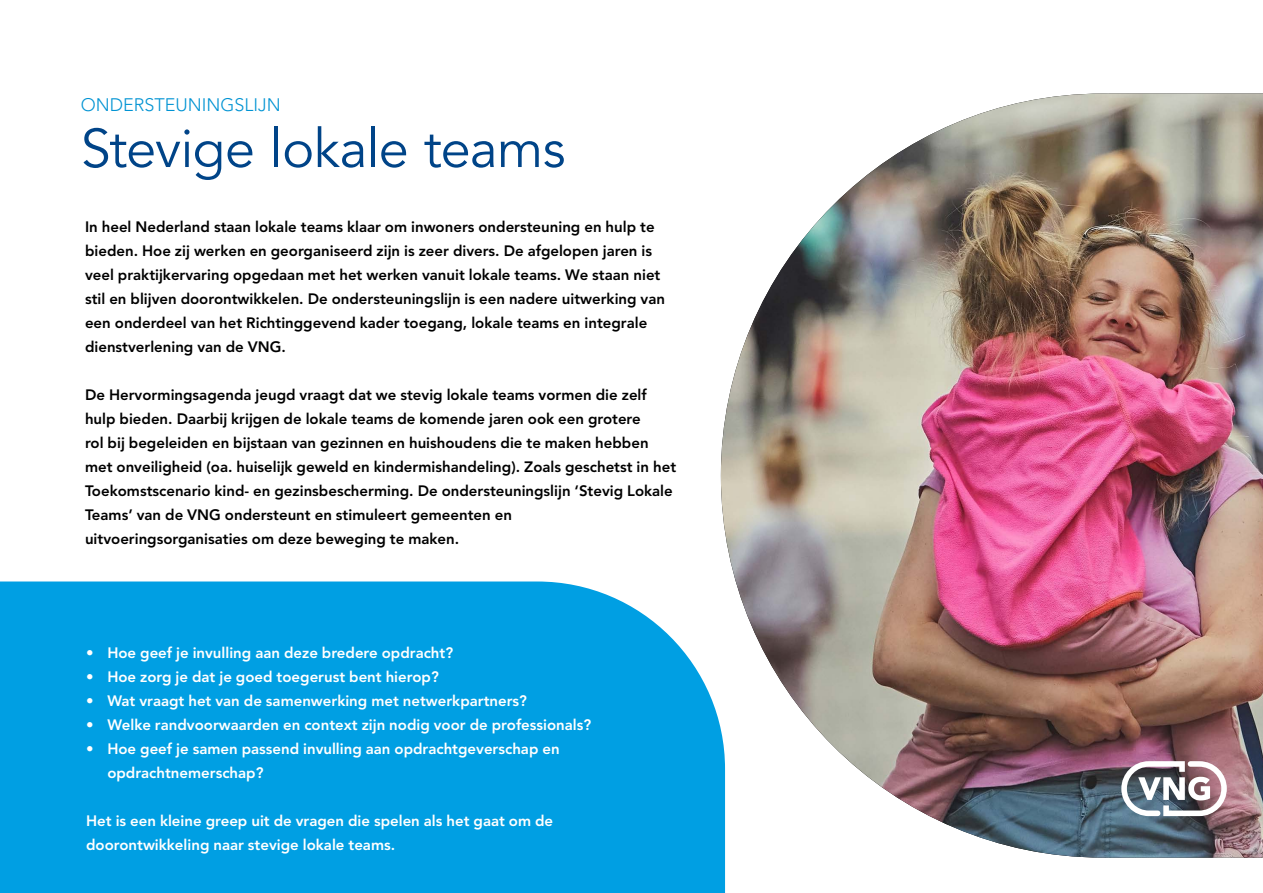
<style>
.page{position:relative;width:1263px;height:893px;background:#fff}
.page>*{position:absolute;margin:0;border:0;box-sizing:border-box;transform-origin:0 0}
.H1_VNG_-_Omslag_titel_big{font:54px "Avenir LT Std";letter-spacing:-.015em;color:#048}
.VNG_-_Omslag_subtitel_big{font:300 18px "Avenir LT Std";color:#0093d3}
.VNG_-_Broodtekst{font:800 15px/24px "Avenir LT Std";color:#000}
.VNG_-_Broodtekst-2{font:800 15px/24px "Avenir LT Std";color:#fff}
</style>
<div class="page">
<img style="left:721px;top:94px;width:542px;height:764px">
<svg style="left:1121px;top:761px;width:106px;height:55px"></svg>
<div style="left:0;top:581px;width:725px;height:312px;background:#009fe3"></div>
<p class="VNG_-_Omslag_subtitel_big" style="left:81px;top:94px;width:202px">ONDERSTEUNINGSLIJN</p>
<h1 class="H1_VNG_-_Omslag_titel_big" style="left:81px;top:117px;width:486px">Stevige lokale teams</h1>
<p class="VNG_-_Broodtekst" style="left:85px;top:215px;width:581px">In heel Nederland staan lokale teams klaar om inwoners ondersteuning en hulp te bieden. Hoe zij werken en georganiseerd zijn is zeer divers. De afgelopen jaren is veel praktijkervaring opgedaan met het werken vanuit lokale teams. We staan niet stil en blijven doorontwikkelen. De ondersteuningslijn is een nadere uitwerking van een onderdeel van het Richtinggevend kader toegang, lokale teams en integrale dienstverlening van de VNG.</p>
<p class="VNG_-_Broodtekst" style="left:85px;top:383px;width:593px">De Hervormingsagenda jeugd vraagt dat we stevig lokale teams vormen die zelf hulp bieden. Daarbij krijgen de lokale teams de komende jaren ook een grotere<br>rol bij begeleiden en bijstaan van gezinnen en huishoudens die te maken hebben met onveiligheid (oa. huiselijk geweld en kindermishandeling). Zoals geschetst in het Toekomstscenario kind- en gezinsbescherming. De ondersteuningslijn ‘Stevig Lokale Teams’ van de VNG ondersteunt en stimuleert gemeenten en uitvoeringsorganisaties om deze beweging te maken.</p>
<p class="VNG_-_Broodtekst-2" style="left:86px;top:640px;width:369px">• Hoe geef je invulling aan deze bredere opdracht?</p>
<p class="VNG_-_Broodtekst-2" style="left:86px;top:664px;width:354px">• Hoe zorg je dat je goed toegerust bent hierop?</p>
<p class="VNG_-_Broodtekst-2" style="left:86px;top:688px;width:442px">• Wat vraagt het van de samenwerking met netwerkpartners?</p>
<p class="VNG_-_Broodtekst-2" style="left:86px;top:712px;width:507px">• Welke randvoorwaarden en context zijn nodig voor de professionals?</p>
<p class="VNG_-_Broodtekst-2" style="left:107px;top:736px;width:454px;text-indent:-21px">• Hoe geef je samen passend invulling aan opdrachtgeverschap en opdrachtnemerschap?</p>
<p class="VNG_-_Broodtekst-2" style="left:86px;top:808px;width:469px">Het is een kleine greep uit de vragen die spelen als het gaat om de doorontwikkeling naar stevige lokale teams.</p>
</div>
